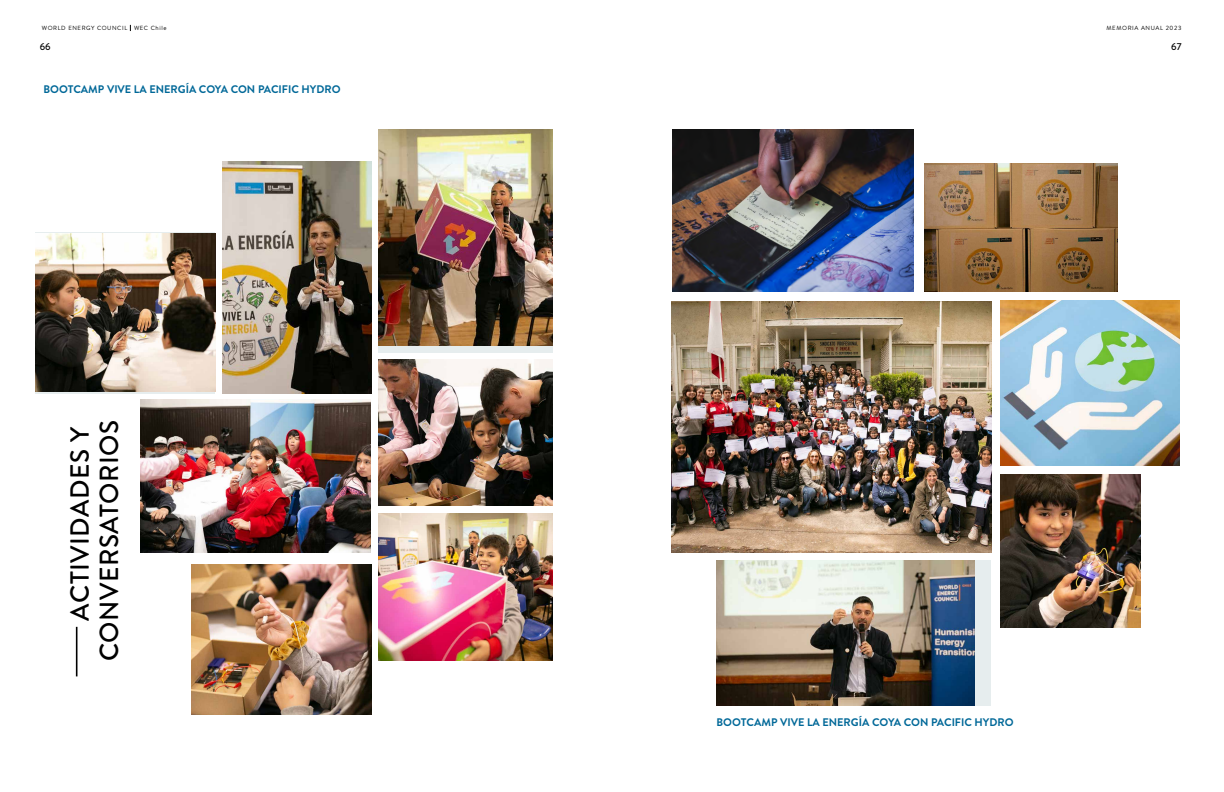
<style>
.page{position:relative;width:1224px;height:792px;background:#fff}
.page>*{position:absolute;margin:0;border:0;box-sizing:border-box;transform-origin:0 0}
.t1{font:500 26.2px/29.5px "Brandon Grotesque";letter-spacing:.02em;color:#000;text-align:right}
.t2{font:700 11px "Brandon Text";color:#006898}
.t3{font:500 10px "Brandon Grotesque";color:#000}
.t4{font:6px "Brandon Text";letter-spacing:.1em;color:#000}
</style>
<div class="page">
<svg style="left:35px;top:232px;width:180px;height:161px"></svg>
<img style="left:35px;top:234px;width:180px;height:157px">
<div style="left:378px;top:129px;width:174px;height:224px;background:#e6edee"></div>
<img style="left:378px;top:129px;width:174px;height:217px">
<img style="left:379px;top:360px;width:173px;height:146px">
<img style="left:378px;top:513px;width:174px;height:148px">
<img style="left:191px;top:564px;width:180px;height:151px">
<img style="left:223px;top:161px;width:148px;height:232px">
<img style="left:672px;top:302px;width:319px;height:250px">
<img style="left:1001px;top:300px;width:178px;height:166px">
<img style="left:1001px;top:474px;width:140px;height:153px">
<div style="left:717px;top:560px;width:274px;height:146px;background:#e6edee"></div>
<img style="left:717px;top:560px;width:258px;height:146px">
<img style="left:672px;top:129px;width:242px;height:163px">
<img style="left:924px;top:164px;width:193px;height:128px">
<img style="left:140px;top:399px;width:230px;height:154px">
<hr style="left:76px;top:627px;width:1px;height:49px;background:#000">
<p class="t4" style="left:42px;top:24px;width:126px">WORLD ENERGY COUNCIL WEC Chile</p>
<p class="t4" style="left:1107px;top:24px;width:76px">MEMORIA ANUAL 2023</p>
<p class="t3" style="left:40px;top:40px;width:12px">66</p>
<p class="t3" style="left:1171px;top:40px;width:12px">67</p>
<p class="t2" style="left:43px;top:82px;width:299px">BOOTCAMP VIVE LA ENERGÍA COYA CON PACIFIC HYDRO</p>
<h1 class="t1" style="left:65px;top:661px;width:243px;rotate:-90deg">ACTIVIDADES Y<br>CONVERSATORIOS</h1>
<p class="t2" style="left:717px;top:715px;width:299px">BOOTCAMP VIVE LA ENERGÍA COYA CON PACIFIC HYDRO</p>
</div>
